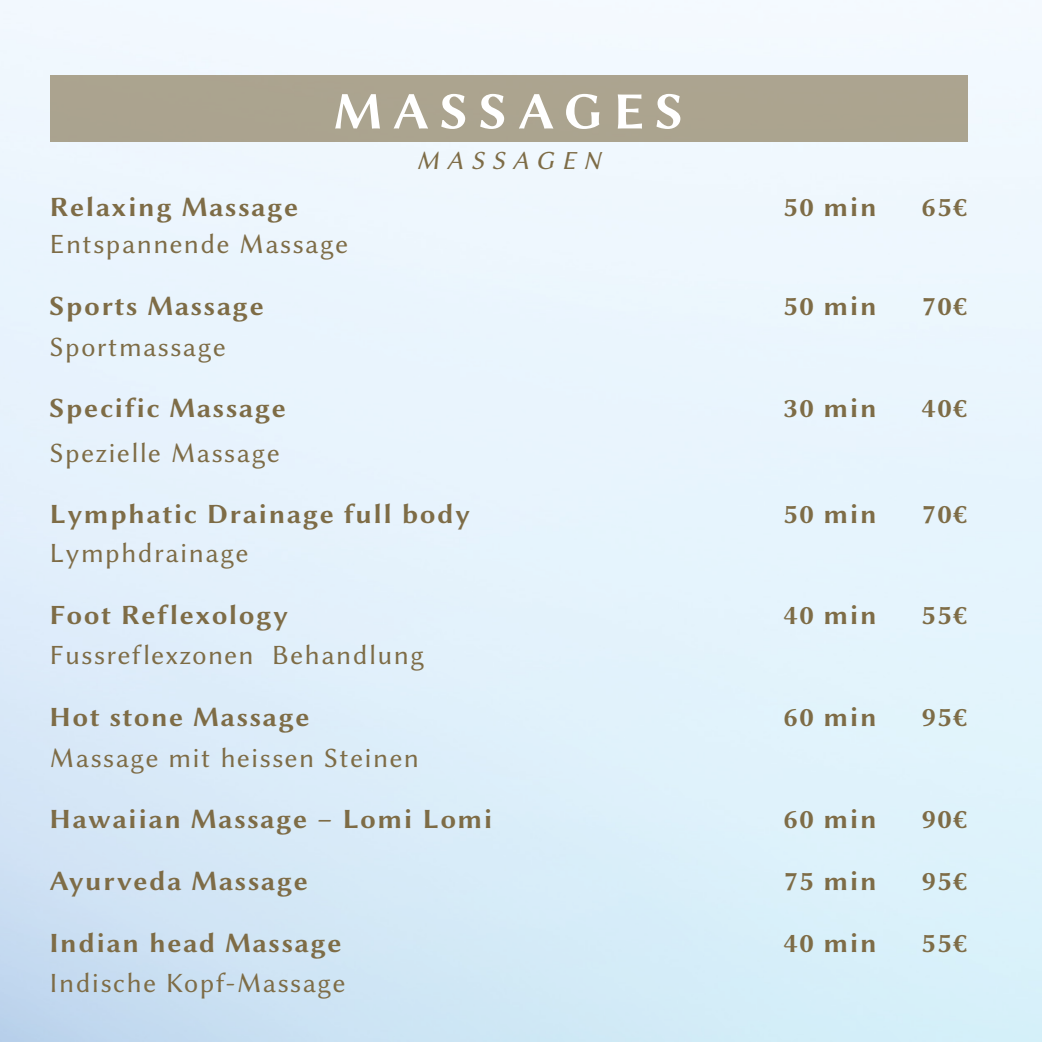
<style>
.page{position:relative;width:1042px;height:1042px;background:#fff}
.page>*{position:absolute;margin:0;border:0;box-sizing:border-box;transform-origin:0 0}
.t1{font:52.5px "Lin Biolinum OB";letter-spacing:.2em;color:#fff}
.t2{font:28px "Lin Biolinum OB";letter-spacing:.05em;color:#7e6c46}
.t3{font:28px "Lin Biolinum O";letter-spacing:.05em;color:#7e6c46}
.t4{font:26.25px "Lin Biolinum OI";letter-spacing:.3em;color:#7e6c46}
</style>
<div class="page">
<div style="left:50px;top:75px;width:917px;height:66px;background:#aba48f"></div>
<p class="t1" style="left:334px;top:75px;width:351px">MASSAGES</p>
<p class="t4" style="left:417px;top:145px;width:185px">MASSAGEN</p>
<p class="t2" style="left:50px;top:187px;width:250px">Relaxing Massage</p>
<p class="t2" style="left:783px;top:187px;width:95px">50 min</p>
<p class="t2" style="left:921px;top:187px;width:47px">65€</p>
<p class="t3" style="left:50px;top:228px;width:300px">Entspannende Massage</p>
<p class="t2" style="left:50px;top:286px;width:216px">Sports Massage</p>
<p class="t2" style="left:783px;top:286px;width:95px">50 min</p>
<p class="t2" style="left:921px;top:286px;width:47px">70€</p>
<p class="t3" style="left:50px;top:331px;width:178px">Sportmassage</p>
<p class="t2" style="left:50px;top:389px;width:238px">Specific Massage</p>
<p class="t2" style="left:783px;top:389px;width:95px">30 min</p>
<p class="t2" style="left:921px;top:389px;width:47px">40€</p>
<p class="t3" style="left:50px;top:436px;width:232px">Spezielle Massage</p>
<p class="t2" style="left:50px;top:494px;width:422px">Lymphatic Drainage full body</p>
<p class="t2" style="left:783px;top:494px;width:95px">50 min</p>
<p class="t2" style="left:921px;top:494px;width:47px">70€</p>
<p class="t3" style="left:50px;top:537px;width:200px">Lymphdrainage</p>
<p class="t2" style="left:50px;top:595px;width:240px">Foot Reflexology</p>
<p class="t2" style="left:783px;top:595px;width:95px">40 min</p>
<p class="t2" style="left:921px;top:595px;width:47px">55€</p>
<p class="t3" style="left:50px;top:639px;width:376px">Fussreflexzonen Behandlung</p>
<p class="t2" style="left:50px;top:697px;width:262px">Hot stone Massage</p>
<p class="t2" style="left:783px;top:697px;width:95px">60 min</p>
<p class="t2" style="left:921px;top:697px;width:47px">95€</p>
<p class="t3" style="left:50px;top:741px;width:371px">Massage mit heissen Steinen</p>
<p class="t2" style="left:50px;top:799px;width:444px">Hawaiian Massage – Lomi Lomi</p>
<p class="t2" style="left:783px;top:799px;width:95px">60 min</p>
<p class="t2" style="left:921px;top:799px;width:47px">90€</p>
<p class="t2" style="left:50px;top:861px;width:260px">Ayurveda Massage</p>
<p class="t2" style="left:783px;top:861px;width:95px">75 min</p>
<p class="t2" style="left:921px;top:861px;width:47px">95€</p>
<p class="t2" style="left:50px;top:923px;width:294px">Indian head Massage</p>
<p class="t2" style="left:783px;top:923px;width:95px">40 min</p>
<p class="t2" style="left:921px;top:923px;width:47px">55€</p>
<p class="t3" style="left:50px;top:967px;width:297px">Indische Kopf-Massage</p>
</div>
